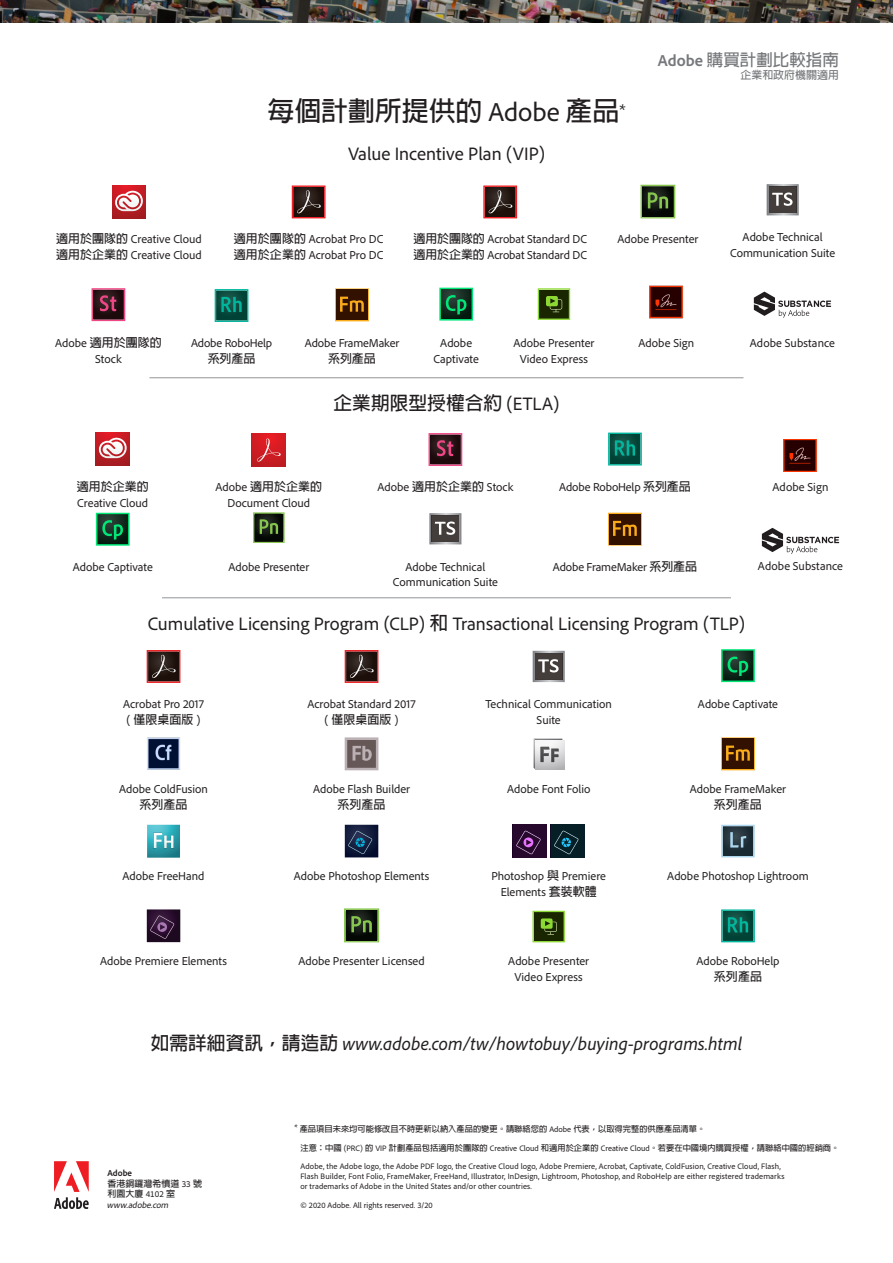
<style>
.page{position:relative;width:893px;height:1263px;background:#fff}
.page>*{position:absolute;margin:0;border:0;box-sizing:border-box;transform-origin:0 0}
.t1{font:700 27px "Adobe Fan Heiti Std";letter-spacing:-.005em;color:#231f20}
.t2{font:18.75px "Adobe Clean";color:#231f20}
.t3{font:italic 18.75px "Adobe Clean";color:#231f20}
.t4{font:700 18.75px "Adobe Fan Heiti Std";color:#231f20}
.t5{font:700 16.5px "Adobe Fan Heiti Std";color:#76787b}
.t6{font:12px/15.8px "Adobe Clean";color:#231f20;text-align:center}
.t7{font:700 12px "Adobe Fan Heiti Std";color:#231f20}
.t8{font:700 10.95px "Adobe Fan Heiti Std";color:#76787b}
.t9{font:700 9px/10.5px "Adobe Fan Heiti Std";color:#231f20}
.t10{font:italic 9px "Adobe Clean";color:#231f20}
.t11{font:700 9px "Adobe Clean";color:#231f20}
.t12{font:8.25px/9.9px "Adobe Clean";letter-spacing:.015em;color:#231f20}
.t13{font:700 8.25px "Adobe Fan Heiti Std";color:#231f20}
.s1{font-family:"Adobe Clean";font-weight:400}
.s2{font-family:"Adobe Clean"}
.s3{font-family:"Adobe Fan Heiti Std";font-weight:700}
.s4{font-family:"Adobe Fan Heiti Std";font-weight:700;font-style:normal}
</style>
<div class="page">
<svg style="left:54px;top:1161px;width:35px;height:48px"></svg>
<hr style="left:162px;top:597px;width:569px;height:1px;background:#939598">
<svg style="left:147px;top:650px;width:33px;height:33px"></svg>
<svg style="left:345px;top:650px;width:33px;height:33px"></svg>
<svg style="left:533px;top:651px;width:32px;height:31px"></svg>
<svg style="left:721px;top:649px;width:34px;height:33px"></svg>
<img style="left:147px;top:737px;width:33px;height:33px">
<svg style="left:345px;top:737px;width:33px;height:33px"></svg>
<svg style="left:534px;top:739px;width:30px;height:30px"></svg>
<svg style="left:721px;top:737px;width:34px;height:33px"></svg>
<img style="left:147px;top:825px;width:33px;height:33px">
<img style="left:153px;top:833px;width:1px;height:15px">
<svg style="left:154px;top:833px;width:20px;height:15px"></svg>
<svg style="left:345px;top:825px;width:33px;height:32px"></svg>
<div style="left:513px;top:824px;width:34px;height:34px;background:#28092e"></div>
<svg style="left:516px;top:831px;width:25px;height:23px"></svg>
<div style="left:551px;top:824px;width:34px;height:34px;background:#061e26"></div>
<svg style="left:554px;top:831px;width:24px;height:23px"></svg>
<svg style="left:721px;top:825px;width:34px;height:32px"></svg>
<svg style="left:147px;top:909px;width:33px;height:33px"></svg>
<svg style="left:344px;top:908px;width:35px;height:34px"></svg>
<svg style="left:532px;top:911px;width:33px;height:31px"></svg>
<svg style="left:721px;top:909px;width:34px;height:33px"></svg>
<img style="left:0;top:0;width:893px;height:23px">
<svg style="left:112px;top:185px;width:34px;height:33px"></svg>
<svg style="left:114px;top:191px;width:30px;height:20px"></svg>
<svg style="left:292px;top:185px;width:33px;height:33px"></svg>
<svg style="left:483px;top:185px;width:34px;height:33px"></svg>
<svg style="left:640px;top:185px;width:35px;height:33px"></svg>
<svg style="left:767px;top:184px;width:32px;height:31px"></svg>
<svg style="left:92px;top:288px;width:33px;height:33px"></svg>
<svg style="left:215px;top:289px;width:33px;height:33px"></svg>
<svg style="left:335px;top:288px;width:34px;height:33px"></svg>
<svg style="left:439px;top:288px;width:34px;height:33px"></svg>
<svg style="left:538px;top:288px;width:32px;height:32px"></svg>
<img style="left:650px;top:286px;width:33px;height:32px">
<svg style="left:754px;top:292px;width:77px;height:26px"></svg>
<svg style="left:96px;top:432px;width:34px;height:33px"></svg>
<svg style="left:98px;top:438px;width:30px;height:20px"></svg>
<svg style="left:252px;top:434px;width:34px;height:32px"></svg>
<svg style="left:257px;top:439px;width:24px;height:23px"></svg>
<svg style="left:429px;top:433px;width:33px;height:33px"></svg>
<svg style="left:608px;top:433px;width:34px;height:32px"></svg>
<img style="left:784px;top:439px;width:33px;height:33px">
<svg style="left:96px;top:513px;width:34px;height:33px"></svg>
<svg style="left:253px;top:512px;width:32px;height:31px"></svg>
<svg style="left:429px;top:513px;width:32px;height:31px"></svg>
<svg style="left:608px;top:513px;width:34px;height:33px"></svg>
<svg style="left:762px;top:528px;width:77px;height:26px"></svg>
<hr style="left:149px;top:377px;width:594px;height:1px;background:#939598">
<h1 class="t1" style="left:267px;top:95px;width:359px">每個計劃所提供的 <span class="s1">Adobe</span> 產品<sup>*</sup></h1>
<h2 class="t2" style="left:348px;top:141px;width:198px">Value Incentive Plan (VIP)</h2>
<h3 class="t5" style="left:658px;top:50px;width:183px"><span class="s2">Adobe</span> 購買計劃比較指南</h3>
<p class="t8" style="left:740px;top:68px;width:100px">企業和政府機關適用</p>
<p class="t6" style="left:56px;top:231px;width:147px;text-align:left"><span class="s3">適用於團隊的</span> Creative Cloud<span class="s3">適用於企業的</span> Creative Cloud</p>
<p class="t6" style="left:234px;top:231px;width:151px;text-align:left"><span class="s3">適用於團隊的</span> Acrobat Pro DC<span class="s3">適用於企業的</span> Acrobat Pro DC</p>
<p class="t6" style="left:413px;top:231px;width:175px;text-align:left"><span class="s3">適用於團隊的</span> Acrobat Standard DC<span class="s3">適用於企業的</span> Acrobat Standard DC</p>
<p class="t6" style="left:617px;top:231px;width:82px">Adobe Presenter</p>
<p class="t6" style="left:730px;top:229px;width:107px">Adobe Technical<br>Communication Suite</p>
<p class="t7" style="left:55px;top:336px;width:108px"><span class="s1">Adobe</span> 適用於團隊的</p>
<p class="t6" style="left:95px;top:351px;width:28px">Stock</p>
<p class="t7" style="left:77px;top:479px;width:73px">適用於企業的</p>
<p class="t6" style="left:77px;top:495px;width:72px">Creative Cloud</p>
<p class="t6" style="left:191px;top:335px;width:83px">Adobe RoboHelp</p>
<p class="t7" style="left:208px;top:351px;width:49px">系列產品</p>
<p class="t6" style="left:305px;top:335px;width:96px">Adobe FrameMaker</p>
<p class="t7" style="left:328px;top:351px;width:49px">系列產品</p>
<p class="t6" style="left:433px;top:335px;width:47px">Adobe<br>Captivate</p>
<p class="t6" style="left:514px;top:335px;width:82px">Adobe Presenter<br>Video Express</p>
<p class="t6" style="left:638px;top:334px;width:57px">Adobe Sign</p>
<p class="t6" style="left:750px;top:334px;width:87px">Adobe Substance</p>
<h2 class="t4" style="left:334px;top:391px;width:227px">企業期限型授權合約 <span class="s1">(ETLA)</span></h2>
<p class="t7" style="left:215px;top:479px;width:108px"><span class="s1">Adobe</span> 適用於企業的</p>
<p class="t6" style="left:228px;top:495px;width:84px">Document Cloud</p>
<p class="t6" style="left:378px;top:479px;width:137px">Adobe <span class="s3">適用於企業的</span> Stock</p>
<p class="t6" style="left:559px;top:479px;width:133px">Adobe RoboHelp <span class="s3">系列產品</span></p>
<p class="t6" style="left:773px;top:478px;width:57px">Adobe Sign</p>
<p class="t6" style="left:73px;top:558px;width:82px">Adobe Captivate</p>
<p class="t6" style="left:228px;top:558px;width:82px">Adobe Presenter</p>
<p class="t6" style="left:393px;top:558px;width:107px">Adobe Technical<br>Communication Suite</p>
<p class="t6" style="left:553px;top:558px;width:146px">Adobe FrameMaker <span class="s3">系列產品</span></p>
<p class="t6" style="left:758px;top:558px;width:87px">Adobe Substance</p>
<h2 class="t2" style="left:148px;top:611px;width:599px">Cumulative Licensing Program (CLP) <span class="s3">和</span> Transactional Licensing Program (TLP)</h2>
<p class="t6" style="left:123px;top:696px;width:83px">Acrobat Pro 2017</p>
<p class="t7" style="left:127px;top:712px;width:75px"><span class="s1">(</span> 僅限桌面版 <span class="s1">)</span></p>
<p class="t6" style="left:119px;top:781px;width:90px">Adobe ColdFusion</p>
<p class="t7" style="left:140px;top:797px;width:49px">系列產品</p>
<p class="t6" style="left:307px;top:696px;width:110px">Acrobat Standard 2017</p>
<p class="t7" style="left:325px;top:712px;width:75px"><span class="s1">(</span> 僅限桌面版 <span class="s1">)</span></p>
<p class="t6" style="left:313px;top:781px;width:99px">Adobe Flash Builder</p>
<p class="t7" style="left:338px;top:797px;width:49px">系列產品</p>
<p class="t6" style="left:485px;top:696px;width:128px">Technical Communication<br>Suite</p>
<p class="t6" style="left:698px;top:696px;width:82px">Adobe Captivate</p>
<p class="t6" style="left:507px;top:781px;width:85px">Adobe Font Folio</p>
<p class="t6" style="left:690px;top:781px;width:98px">Adobe FrameMaker</p>
<p class="t7" style="left:714px;top:797px;width:49px">系列產品</p>
<p class="t6" style="left:123px;top:868px;width:83px">Adobe FreeHand</p>
<p class="t6" style="left:294px;top:868px;width:137px">Adobe Photoshop Elements</p>
<p class="t6" style="left:491px;top:868px;width:116px">Photoshop <span class="s3">與</span> Premiere<br>Elements <span class="s3">套裝軟體</span></p>
<p class="t6" style="left:667px;top:868px;width:143px">Adobe Photoshop Lightroom</p>
<p class="t6" style="left:100px;top:953px;width:128px">Adobe Premiere Elements</p>
<p class="t6" style="left:298px;top:953px;width:128px">Adobe Presenter Licensed</p>
<p class="t6" style="left:508px;top:953px;width:82px">Adobe Presenter<br>Video Express</p>
<p class="t6" style="left:696px;top:953px;width:85px">Adobe RoboHelp</p>
<p class="t7" style="left:714px;top:969px;width:49px">系列產品</p>
<h2 class="t3" style="left:151px;top:1031px;width:593px"><span class="s4">如需詳細資訊，請造訪</span> www.adobe.com/tw/howtobuy/buying-programs.html</h2>
<p class="t11" style="left:107px;top:1167px;width:26px">Adobe</p>
<p class="t9" style="left:107px;top:1178px;width:96px">香港銅鑼灣希慎道 <span class="s1">33</span> 號利園大廈 <span class="s1">4102</span> 室</p>
<p class="t10" style="left:107px;top:1199px;width:65px">www.adobe.com</p>
<p class="t13" style="left:294px;top:1124px;width:412px"><sup>*</sup> 產品項目未來均可能修改且不時更新以納入產品的變更。請聯絡您的 <span class="s1">Adobe</span> 代表，以取得完整的供應產品清單。</p>
<p class="t13" style="left:300px;top:1142px;width:540px">注意：中國 <span class="s1">(PRC)</span> 的 <span class="s1">VIP</span> 計劃產品包括適用於團隊的 <span class="s1">Creative Cloud</span> 和適用於企業的 <span class="s1">Creative Cloud</span>。若要在中國境內購買授權，請聯絡中國的經銷商。</p>
<p class="t12" style="left:300px;top:1161px;width:486px">Adobe, the Adobe logo, the Adobe PDF logo, the Creative Cloud logo, Adobe Premiere, Acrobat, Captivate, ColdFusion, Creative Cloud, Flash,<br>Flash Builder, Font Folio, FrameMaker, FreeHand, Illustrator, InDesign, Lightroom, Photoshop, and RoboHelp are either registered trademarks or trademarks of Adobe in the United States and/or other countries.</p>
<p class="t12" style="left:300px;top:1200px;width:134px">© 2020 Adobe. All rights reserved. 3/20</p>
</div>
